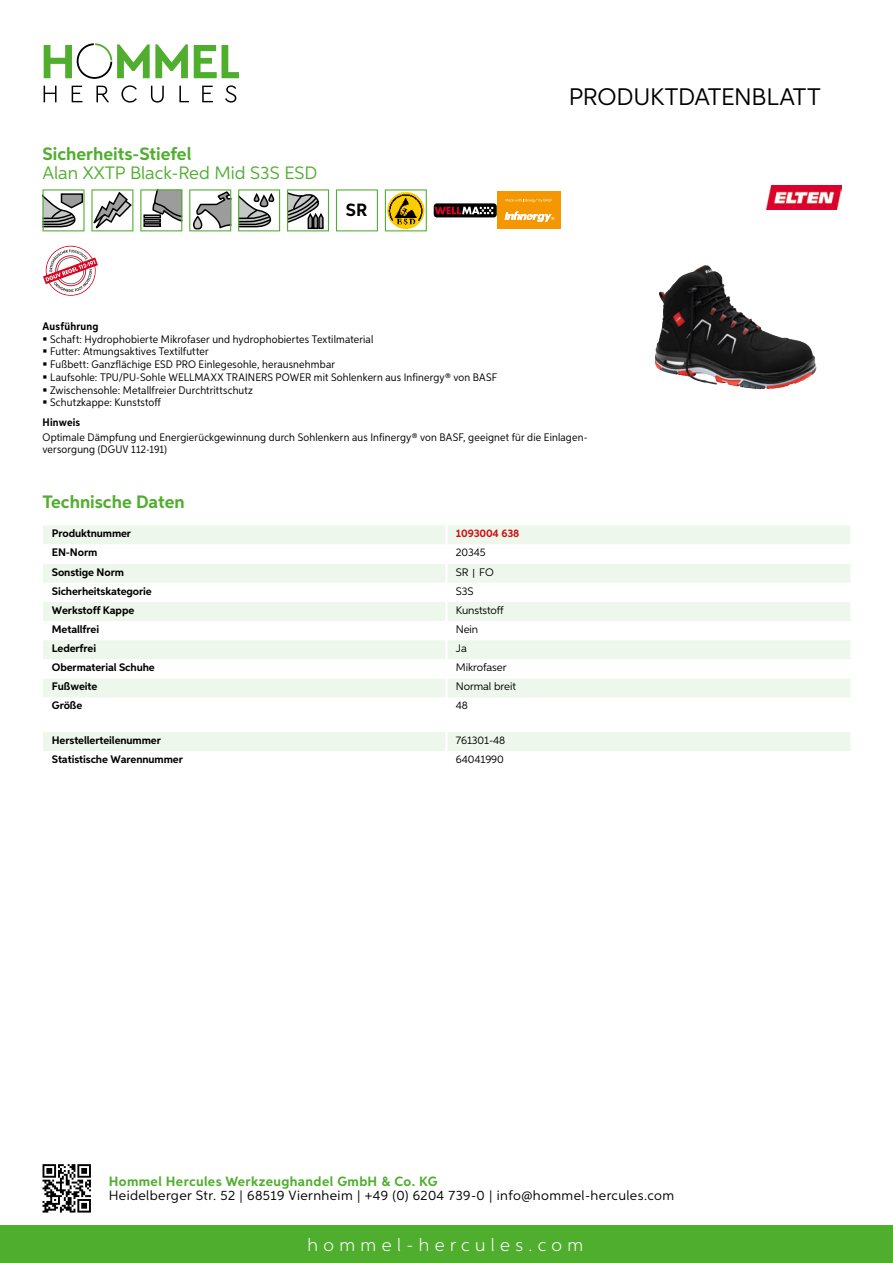
<style>
.page{position:relative;width:893px;height:1263px;background:#fff}
.page>*{position:absolute;margin:0;border:0;box-sizing:border-box;transform-origin:0 0}
.t1{font:24px "Aspira";letter-spacing:-.01em;color:#000}
.t2{font:700 18px "Aspira";color:#50ae2f}
.t3{font:18px "Aspira";color:#50ae2f}
.t4{font:300 18px "Aspira";letter-spacing:.3em;color:#fff}
.t5{font:700 17.85px "Aspira";color:#000}
.t6{font:13.5px "Aspira";letter-spacing:.03em;color:#000}
.t7{font:700 13.5px "Aspira";letter-spacing:.03em;color:#50ae2f}
.t8{font:10.95px/12.8px "Aspira Nar";letter-spacing:.015em;color:#000}
.t9{font:700 10.95px "Aspira";letter-spacing:-.01em;color:#000}
.t10{font:10.95px "Aspira";letter-spacing:-.01em;color:#000}
.t11{font:700 10.95px "Aspira Nar";letter-spacing:.02em;color:#000}
.t12{font:700 10.95px "Aspira";letter-spacing:-.01em;color:#cd1013}
.s1{font-family:"Wuerth Global";font-size:10.5px}
</style>
<div class="page">
<div style="left:0;top:1226px;width:893px;height:37px;background:#50ae2f"></div>
<svg style="left:43px;top:1164px;width:48px;height:48px"></svg>
<svg style="left:194px;top:45px;width:45px;height:33px"></svg>
<svg style="left:44px;top:43px;width:144px;height:36px"></svg>
<svg style="left:44px;top:86px;width:13px;height:16px"></svg>
<svg style="left:72px;top:86px;width:10px;height:16px"></svg>
<svg style="left:96px;top:86px;width:13px;height:16px"></svg>
<svg style="left:121px;top:85px;width:16px;height:18px"></svg>
<svg style="left:151px;top:86px;width:13px;height:17px"></svg>
<svg style="left:179px;top:86px;width:10px;height:16px"></svg>
<svg style="left:202px;top:86px;width:11px;height:16px"></svg>
<svg style="left:225px;top:85px;width:11px;height:18px"></svg>
<div style="left:43px;top:525px;width:807px;height:19px;background:#eef7eb"></div>
<svg style="left:43px;top:564px;width:807px;height:133px;fill:#eef7eb"></svg>
<hr style="left:445px;top:525px;width:3px;height:19px;background:#fff">
<hr style="left:445px;top:564px;width:3px;height:19px;background:#fff">
<hr style="left:445px;top:583px;width:3px;height:19px;background:#fff">
<hr style="left:445px;top:602px;width:3px;height:19px;background:#fff">
<hr style="left:445px;top:621px;width:3px;height:19px;background:#fff">
<hr style="left:445px;top:640px;width:3px;height:19px;background:#fff">
<hr style="left:445px;top:659px;width:3px;height:19px;background:#fff">
<hr style="left:445px;top:678px;width:3px;height:20px;background:#fff">
<div style="left:43px;top:732px;width:807px;height:19px;background:#eef7eb"></div>
<svg style="left:43px;top:189px;width:90px;height:42px"></svg>
<svg style="left:140px;top:189px;width:42px;height:42px"></svg>
<svg style="left:189px;top:189px;width:42px;height:42px"></svg>
<svg style="left:238px;top:189px;width:42px;height:42px"></svg>
<svg style="left:287px;top:189px;width:42px;height:42px"></svg>
<svg style="left:336px;top:189px;width:42px;height:42px"></svg>
<svg style="left:385px;top:189px;width:42px;height:42px"></svg>
<svg style="left:434px;top:203px;width:63px;height:14px"></svg>
<svg style="left:435px;top:207px;width:59px;height:7px"></svg>
<div style="left:497px;top:206px;width:63px;height:23px;background:#f49700"></div>
<div style="left:497px;top:192px;width:63px;height:14px;background:#f49700"></div>
<svg style="left:506px;top:199px;width:46px;height:3px"></svg>
<svg style="left:504px;top:211px;width:50px;height:11px"></svg>
<svg style="left:43px;top:246px;width:55px;height:50px"></svg>
<img style="left:655px;top:265px;width:62px;height:120px">
<img style="left:766px;top:185px;width:76px;height:24px">
<h2 class="t2" style="left:43px;top:142px;width:150px">Sicherheits-Stiefel</h2>
<h2 class="t3" style="left:43px;top:162px;width:274px">Alan XXTP Black-Red Mid S3S ESD</h2>
<h3 class="t5" style="left:346px;top:198px;width:23px">SR</h3>
<h1 class="t1" style="left:569px;top:82px;width:253px">Produktdatenblatt</h1>
<p class="t11" style="left:43px;top:319px;width:58px">Ausführung</p>
<p class="t8" style="left:50px;top:332px;width:449px">Schaft: Hydrophobierte Mikrofaser und hydrophobiertes Textilmaterial<br>Futter: Atmungsaktives Textilfutter<br>Fußbett: Ganzflächige ESD PRO Einlegesohle, herausnehmbar<br>Laufsohle: TPU/PU-Sohle WELLMAXX TRAINERS POWER mit Sohlenkern aus Infinergy® von BASF Zwischensohle: Metallfreier Durchtrittschutz<br>Schutzkappe: Kunststoff</p>
<p class="t11" style="left:43px;top:415px;width:39px">Hinweis</p>
<p class="t8" style="left:43px;top:431px;width:547px;line-height:12px">Optimale Dämpfung und Energierückgewinnung durch Sohlenkern aus Infinergy® von BASF, geeignet für die Einlagen&shy;versorgung (DGUV 112-191)</p>
<h2 class="t2" style="left:43px;top:491px;width:144px">Technische Daten</h2>
<p class="t9" style="left:52px;top:527px;width:81px">Produktnummer</p>
<p class="t12" style="left:456px;top:527px;width:65px">1093004 638</p>
<p class="t9" style="left:52px;top:546px;width:47px">EN-Norm</p>
<p class="t10" style="left:456px;top:546px;width:31px">20345</p>
<p class="t9" style="left:52px;top:565px;width:74px">Sonstige Norm</p>
<p class="t10" style="left:456px;top:565px;width:38px">SR <span class="s1">|</span> FO</p>
<p class="t9" style="left:52px;top:584px;width:101px">Sicherheitskategorie</p>
<p class="t10" style="left:456px;top:584px;width:19px">S3S</p>
<p class="t9" style="left:52px;top:603px;width:84px">Werkstoff Kappe</p>
<p class="t10" style="left:456px;top:603px;width:50px">Kunststoff</p>
<p class="t9" style="left:52px;top:622px;width:49px">Metallfrei</p>
<p class="t10" style="left:456px;top:622px;width:24px">Nein</p>
<p class="t9" style="left:52px;top:642px;width:46px">Lederfrei</p>
<p class="t10" style="left:456px;top:642px;width:13px">Ja</p>
<p class="t9" style="left:52px;top:661px;width:104px">Obermaterial Schuhe</p>
<p class="t10" style="left:456px;top:661px;width:52px">Mikrofaser</p>
<p class="t9" style="left:52px;top:680px;width:47px">Fußweite</p>
<p class="t10" style="left:456px;top:680px;width:62px">N ormal breit</p>
<p class="t9" style="left:52px;top:699px;width:32px">Größe</p>
<p class="t10" style="left:456px;top:699px;width:14px">48</p>
<p class="t9" style="left:52px;top:733px;width:111px">Herstellerteilenummer</p>
<p class="t10" style="left:456px;top:734px;width:51px">761301-48</p>
<p class="t9" style="left:52px;top:753px;width:132px">Statistische Warennummer</p>
<p class="t10" style="left:456px;top:753px;width:49px">64041990</p>
<p class="t7" style="left:109px;top:1172px;width:330px">Hommel Hercules Werkzeughandel GmbH &amp; Co. KG</p>
<p class="t6" style="left:109px;top:1187px;width:567px">Heidelberger Str. 52 | 68519 Viernheim | +49 (0) 6204 739-0 | info@hommel-hercules.com</p>
<h2 class="t4" style="left:307px;top:1234px;width:277px">hommel-hercules.com</h2>
</div>
